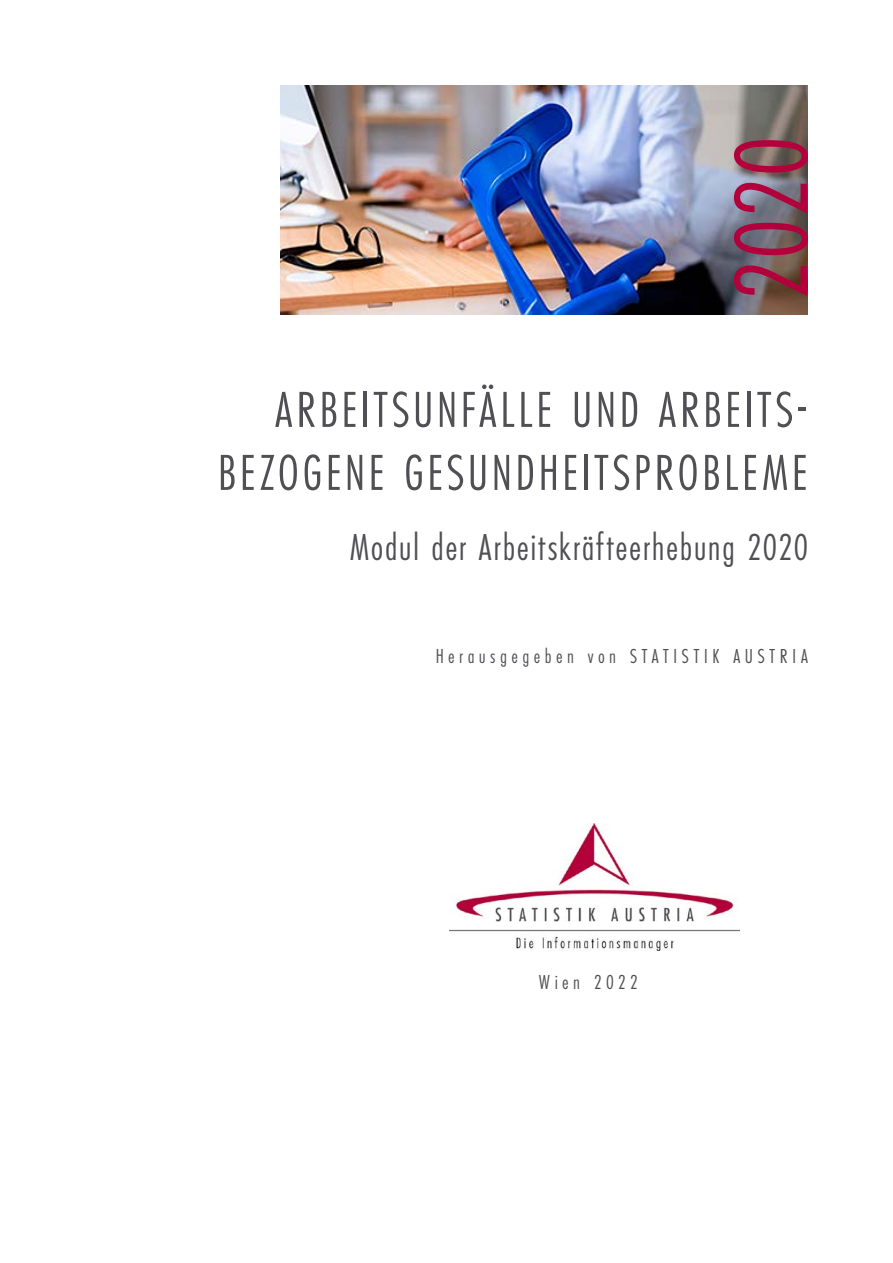
<style>
.page{position:relative;width:893px;height:1263px;background:#fff}
.page>*{position:absolute;margin:0;border:0;box-sizing:border-box;transform-origin:0 0}
.t1{font:108px "Futura PT Cond";color:#b3003c}
.Titel{font:52.5px/63px "Futura PT Cond";letter-spacing:.07em;color:#504f53;text-align:right}
.Untertitel{font:39px "Futura PT Cond";letter-spacing:.035em;color:#504f53}
.Herausgeber{font:21px "Futura PT Cond";letter-spacing:.215em;color:#504f53}
.Wien_Jahr{font:21px "Futura PT Cond";letter-spacing:.21em;color:#504f53}
</style>
<div class="page">
<img style="left:281px;top:85px;width:527px;height:230px">
<img style="left:450px;top:824px;width:289px;height:126px">
<h1 class="t1" style="left:708px;top:300px;width:165px;rotate:-90deg">2020</h1>
<p class="Titel" style="left:218px;top:378px;width:591px">ARBEITSUNFÄLLE UND ARBEITS-<br>BEZOGENE GESUNDHEITSPROBLEME</p>
<p class="Untertitel" style="left:350px;top:525px;width:460px">Modul der Arbeitskräfteerhebung 2020</p>
<p class="Herausgeber" style="left:436px;top:644px;width:374px">Herausgegeben von STATISTIK AUSTRIA</p>
<p class="Wien_Jahr" style="left:539px;top:969px;width:100px">Wien 2022</p>
</div>
